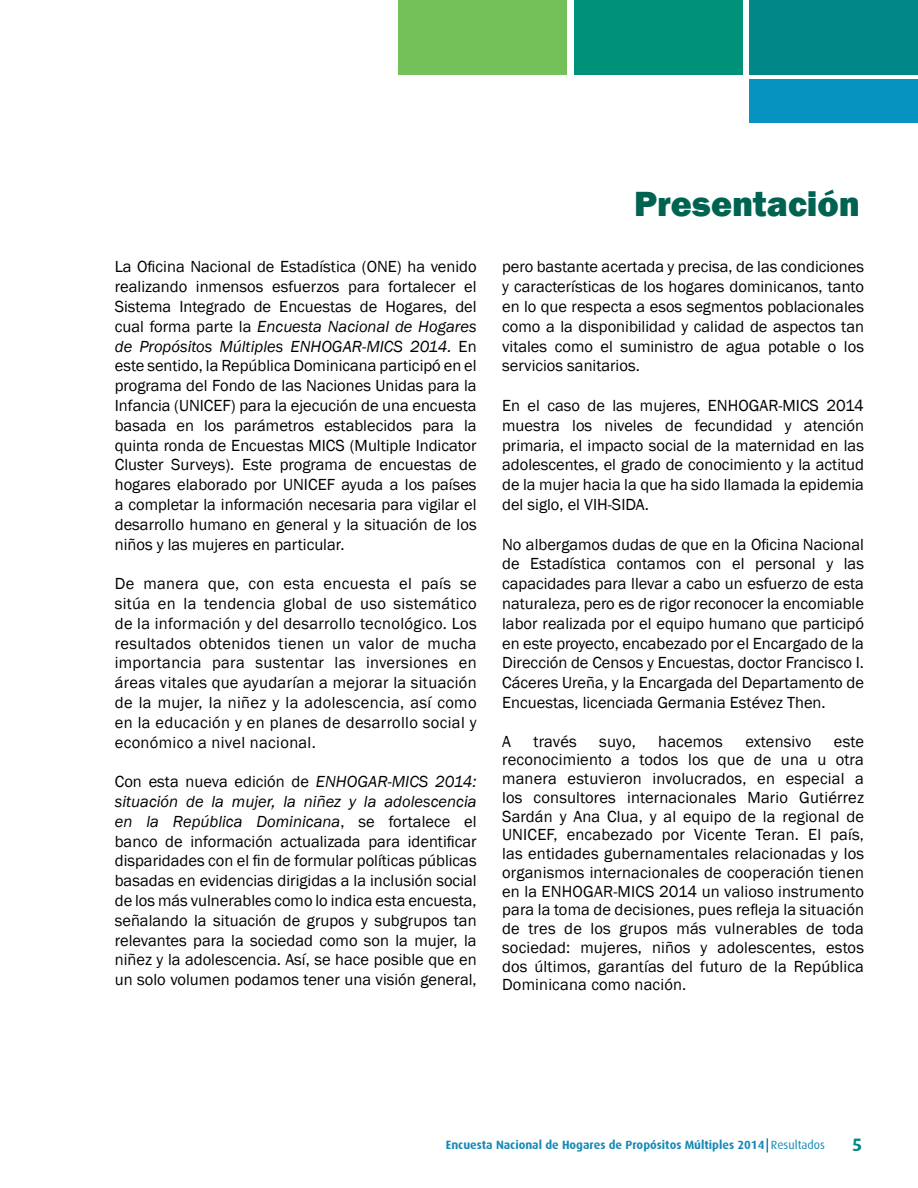
<style>
.page{position:relative;width:918px;height:1188px;background:#fff}
.page>*{position:absolute;margin:0;border:0;box-sizing:border-box;transform-origin:0 0}
.t1{font:800 36px "Franklin Gothic";color:#006351}
.t2{font:700 18px "Dax";color:#008889}
.t3{font:16.5px/19.8px "Franklin Gothic";color:#000;text-align:justify}
.t4{font:700 12px "Dax";color:#1589b6}
.s1{font-style:italic}
.s2{font-weight:400}
</style>
<div class="page">
<svg style="left:767px;top:1138px;width:1px;height:15px"></svg>
<div style="left:574px;top:0;width:169px;height:75px;background:#009278"></div>
<div style="left:749px;top:0;width:168px;height:75px;background:#008889"></div>
<div style="left:749px;top:79px;width:169px;height:43px;background:#0693c0"></div>
<div style="left:398px;top:0;width:169px;height:75px;background:#75c159"></div>
<p class="t3" style="left:115px;top:257px;width:363px">La Oficina Nacional de Estadística (ONE) ha venido realizando inmensos esfuerzos para fortalecer el Sistema Integrado de Encuestas de Hogares, del cual forma parte la <span class="s1">Encuesta Nacional de Hogares de Propósitos Múltiples ENHOGAR-MICS 2014.</span> En este sentido, la República Dominicana participó en el programa del Fondo de las Naciones Unidas para la Infancia (UNICEF) para la ejecución de una encuesta basada en los parámetros establecidos para la quinta ronda de Encuestas MICS (Multiple Indicator Cluster Surveys). Este programa de encuestas de hogares elaborado por UNICEF ayuda a los países a completar la información necesaria para vigilar el desarrollo humano en general y la situación de los niños y las mujeres en particular.</p>
<p class="t3" style="left:115px;top:574px;width:363px">De manera que, con esta encuesta el país se sitúa en la tendencia global de uso sistemático de la información y del desarrollo tecnológico. Los resultados obtenidos tienen un valor de mucha importancia para sustentar las inversiones en áreas vitales que ayudarían a mejorar la situación de la mujer, la niñez y la adolescencia, así como en la educación y en planes de desarrollo social y económico a nivel nacional.</p>
<p class="t3" style="left:115px;top:772px;width:363px">Con esta nueva edición de <span class="s1">ENHOGAR-MICS 2014: situación de la mujer, la niñez y la adolescencia en la República Dominicana</span>, se fortalece el banco de información actualizada para identificar disparidades con el fin de formular políticas públicas basadas en evidencias dirigidas a la inclusión social de los más vulnerables como lo indica esta encuesta, señalando la situación de grupos y subgrupos tan relevantes para la sociedad como son la mujer, la niñez y la adolescencia. Así, se hace posible que en un solo volumen podamos tener una visión general,</p>
<h1 class="t1" style="left:634px;top:181px;width:228px">Presentación</h1>
<p class="t3" style="left:502px;top:257px;width:363px">pero bastante acertada y precisa, de las condiciones y características de los hogares dominicanos, tanto en lo que respecta a esos segmentos poblacionales como a la disponibilidad y calidad de aspectos tan vitales como el suministro de agua potable o los servicios sanitarios.</p>
<p class="t3" style="left:502px;top:396px;width:363px">En el caso de las mujeres, ENHOGAR-MICS 2014 muestra los niveles de fecundidad y atención primaria, el impacto social de la maternidad en las adolescentes, el grado de conocimiento y la actitud de la mujer hacia la que ha sido llamada la epidemia del siglo, el VIH-SIDA.</p>
<p class="t3" style="left:502px;top:535px;width:363px">No albergamos dudas de que en la Oficina Nacional de Estadística contamos con el personal y las capacidades para llevar a cabo un esfuerzo de esta naturaleza, pero es de rigor reconocer la encomiable labor realizada por el equipo humano que participó en este proyecto, encabezado por el Encargado de la Dirección de Censos y Encuestas, doctor Francisco I.<br>Cáceres Ureña, y la Encargada del Departamento de Encuestas, licenciada Germania Estévez Then.</p>
<p class="t3" style="left:502px;top:732px;width:10px">A</p>
<p class="t3" style="left:533px;top:732px;width:45px">través</p>
<p class="t3" style="left:599px;top:732px;width:38px">suyo,</p>
<p class="t3" style="left:658px;top:732px;width:66px">hacemos</p>
<p class="t3" style="left:745px;top:732px;width:68px">extensivo</p>
<p class="t3" style="left:502px;top:732px;width:363px;line-height:18.8px;text-indent:332px">este reconocimiento a todos los que de una u otra manera estuvieron involucrados, en especial a los consultores internacionales Mario Gutiérrez Sardán y Ana Clua, y al equipo de la regional de UNICEF, encabezado por Vicente Teran. El país, las entidades gubernamentales relacionadas y los organismos internacionales de cooperación tienen en la ENHOGAR-MICS 2014 un valioso instrumento para la toma de decisiones, pues refleja la situación de tres de los grupos más vulnerables de toda sociedad: mujeres, niños y adolescentes, estos dos últimos, garantías del futuro de la República Dominicana como nación.</p>
<p class="t4" style="left:446px;top:1138px;width:381px">Encuesta Nacional de Hogares de Propósitos Múltiples 2014 <span class="s2">Resultados</span></p>
<p class="t2" style="left:852px;top:1135px;width:12px">5</p>
</div>
